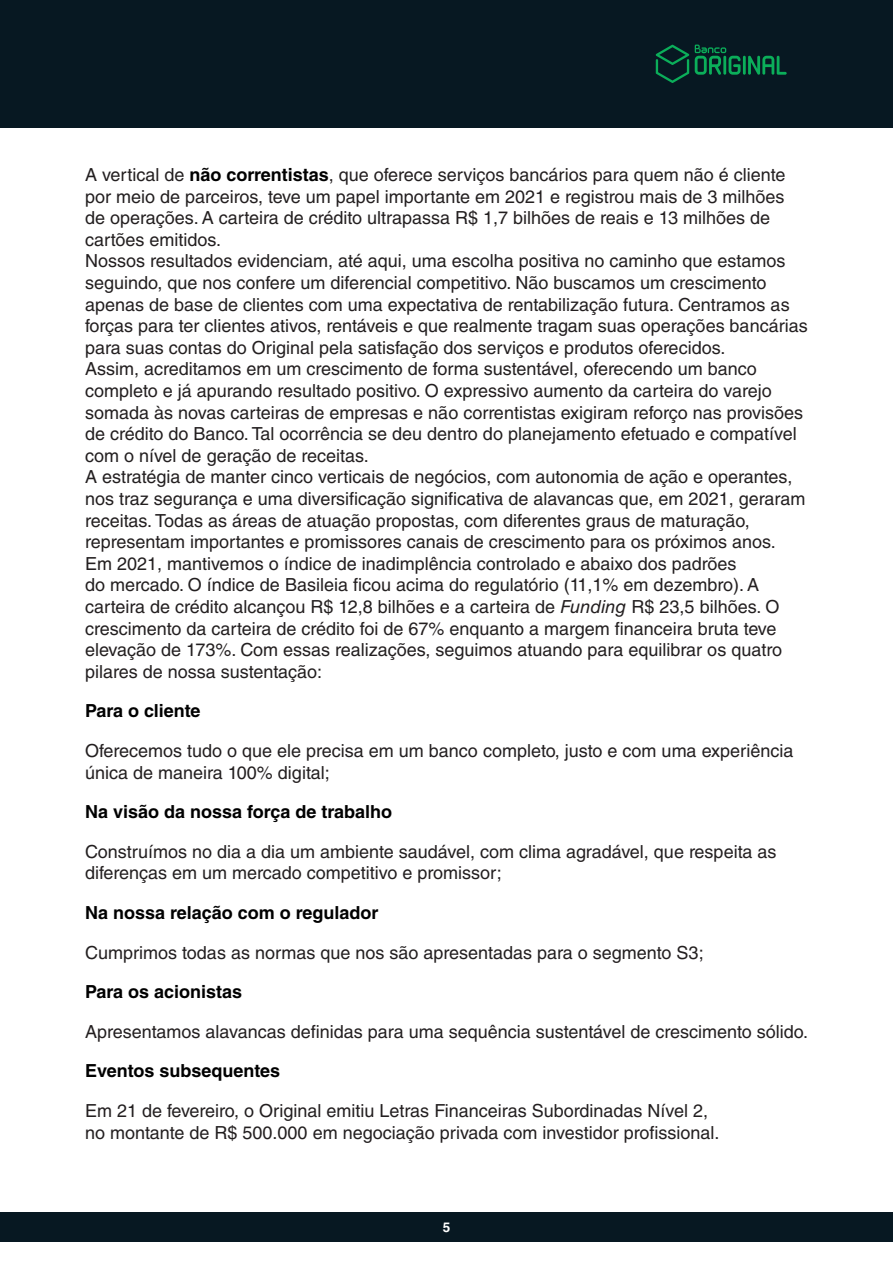
<style>
.page{position:relative;width:893px;height:1263px;background:#fff}
.page>*{position:absolute;margin:0;border:0;box-sizing:border-box;transform-origin:0 0}
.t1{font:18px/21.6px "Helvetica LT Std";color:#231f20}
.t2{font:700 18px "Helvetica LT Std";color:#000}
.t3{font:700 13.5px "Helvetica LT Std";color:#fff}
.s1{font-weight:700;color:#000}
.s2{font-style:italic}
</style>
<div class="page">
<div style="left:0;top:1212px;width:893px;height:30px;background:#071822"></div>
<div style="left:0;top:0;width:893px;height:128px;background:#071822"></div>
<svg style="left:656px;top:45px;width:33px;height:38px"></svg>
<hr style="left:743px;top:56px;width:3px;height:19px;background:#0bae5a">
<svg style="left:748px;top:56px;width:39px;height:19px"></svg>
<svg style="left:695px;top:45px;width:45px;height:30px"></svg>
<p class="t1" style="left:85px;top:164px;width:702px">A vertical de <span class="s1">não correntistas</span>, que oferece serviços bancários para quem não é cliente por meio de parceiros, teve um papel importante em 2021 e registrou mais de 3 milhões de operações. A carteira de crédito ultrapassa R$ 1,7 bilhões de reais e 13 milhões de cartões emitidos.</p>
<p class="t1" style="left:85px;top:250px;width:724px">Nossos resultados evidenciam, até aqui, uma escolha positiva no caminho que estamos seguindo, que nos confere um diferencial competitivo. Não buscamos um crescimento apenas de base de clientes com uma expectativa de rentabilização futura. Centramos as forças para ter clientes ativos, rentáveis e que realmente tragam suas operações bancárias para suas contas do Original pela satisfação dos serviços e produtos oferecidos.</p>
<p class="t1" style="left:85px;top:358px;width:720px">Assim, acreditamos em um crescimento de forma sustentável, oferecendo um banco completo e já apurando resultado positivo. O expressivo aumento da carteira do varejo somada às novas carteiras de empresas e não correntistas exigiram reforço nas provisões de crédito do Banco. Tal ocorrência se deu dentro do planejamento efetuado e compatível com o nível de geração de receitas.</p>
<p class="t1" style="left:85px;top:466px;width:722px">A estratégia de manter cinco verticais de negócios, com autonomia de ação e operantes, nos traz segurança e uma diversificação significativa de alavancas que, em 2021, geraram receitas. Todas as áreas de atuação propostas, com diferentes graus de maturação, representam importantes e promissores canais de crescimento para os próximos anos.</p>
<p class="t1" style="left:85px;top:553px;width:698px">Em 2021, mantivemos o índice de inadimplência controlado e abaixo dos padrões<br>do mercado. O índice de Basileia ficou acima do regulatório (11,1% em dezembro). A carteira de crédito alcançou R$ 12,8 bilhões e a carteira de <span class="s2">Funding</span> R$ 23,5 bilhões. O crescimento da carteira de crédito foi de 67% enquanto a margem financeira bruta teve elevação de 173%. Com essas realizações, seguimos atuando para equilibrar os quatro pilares de nossa sustentação:</p>
<p class="t2" style="left:85px;top:700px;width:117px">Para o cliente</p>
<p class="t1" style="left:85px;top:740px;width:710px">Oferecemos tudo o que ele precisa em um banco completo, justo e com uma experiência única de maneira 100% digital;</p>
<p class="t2" style="left:85px;top:801px;width:309px">Na visão da nossa força de trabalho</p>
<p class="t1" style="left:85px;top:841px;width:693px">Construímos no dia a dia um ambiente saudável, com clima agradável, que respeita as diferenças em um mercado competitivo e promissor;</p>
<p class="t2" style="left:85px;top:902px;width:295px">Na nossa relação com o regulador</p>
<p class="t1" style="left:85px;top:941px;width:620px">Cumprimos todas as normas que nos são apresentadas para o segmento S3;</p>
<p class="t2" style="left:85px;top:981px;width:159px">Para os acionistas</p>
<p class="t1" style="left:85px;top:1021px;width:725px">Apresentamos alavancas definidas para uma sequência sustentável de crescimento sólido.</p>
<p class="t2" style="left:85px;top:1060px;width:197px">Eventos subsequentes</p>
<p class="t1" style="left:85px;top:1100px;width:636px">Em 21 de fevereiro, o Original emitiu Letras Financeiras Subordinadas Nível 2, no montante de R$ 500.000 em negociação privada com investidor profissional.</p>
<p class="t3" style="left:443px;top:1218px;width:9px">5</p>
</div>
